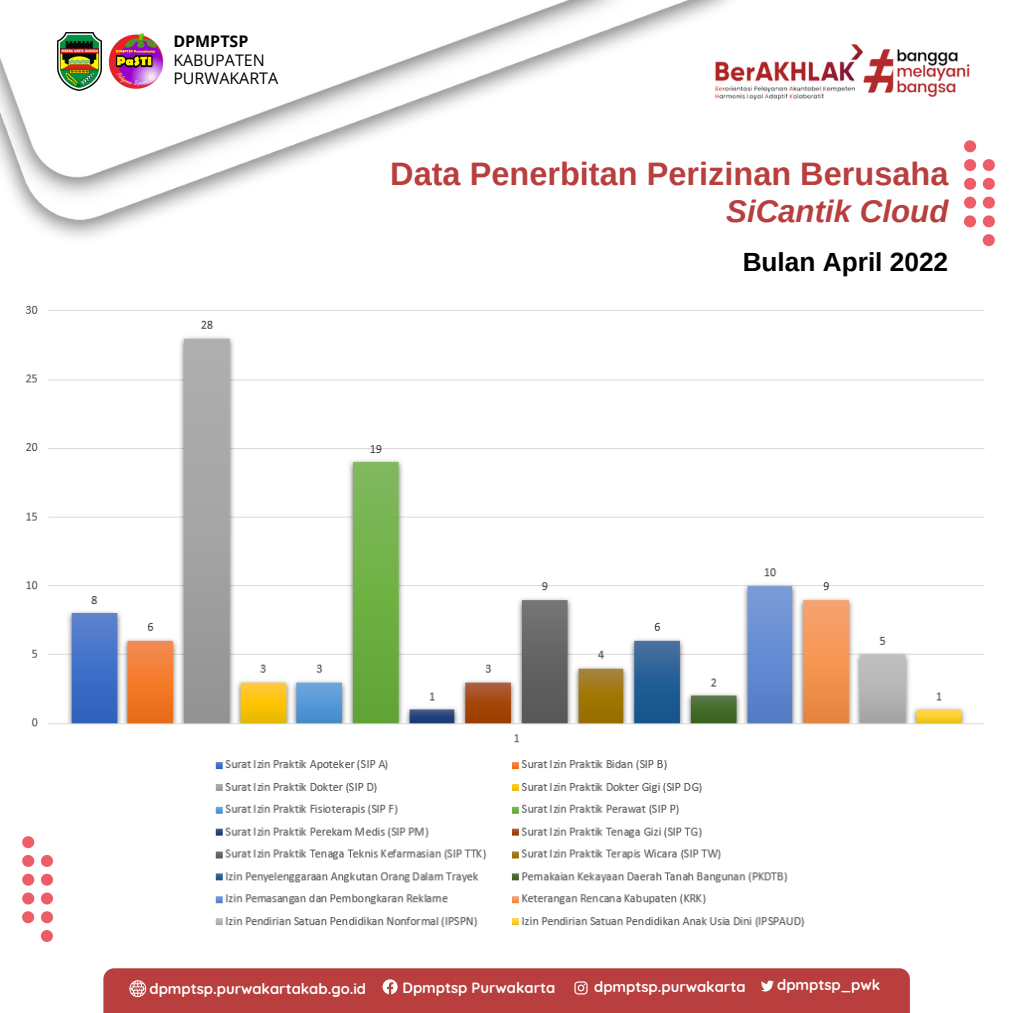
<style>
.page{position:relative;width:1013px;height:1013px;background:#fff}
.page>*{position:absolute;margin:0;border:0;box-sizing:border-box;transform-origin:0 0}
.t1{font:700 32.5px "Arimo";color:#b83f3e}
.t2{font:italic 700 31.25px "Arimo";color:#b83f3e}
.t3{font:700 26.25px "Arimo";color:#000}
.t4{font:16px/18.8px "Open Sans";color:#000}
.t5{font:700 16px "Open Sans";color:#000}
.t6{font:700 14.75px "Quicksand";color:#fff}
</style>
<div class="page">
<div style="left:103px;top:968px;width:806px;height:44px;background:#b83f3e"></div>
<img style="left:0;top:0;width:730px;height:238px">
<svg style="left:964px;top:215px;width:12px;height:12px"></svg>
<svg style="left:964px;top:197px;width:12px;height:12px"></svg>
<svg style="left:964px;top:178px;width:12px;height:12px"></svg>
<svg style="left:964px;top:159px;width:12px;height:12px"></svg>
<svg style="left:964px;top:140px;width:12px;height:12px"></svg>
<svg style="left:982px;top:234px;width:12px;height:12px"></svg>
<svg style="left:982px;top:215px;width:12px;height:12px"></svg>
<svg style="left:982px;top:197px;width:12px;height:11px"></svg>
<svg style="left:982px;top:178px;width:12px;height:12px"></svg>
<svg style="left:982px;top:159px;width:12px;height:12px"></svg>
<img style="left:98px;top:29px;width:75px;height:60px">
<img style="left:57px;top:33px;width:44px;height:58px">
<img style="left:714px;top:45px;width:256px;height:56px">
<img style="left:25px;top:305px;width:960px;height:632px">
<svg style="left:22px;top:911px;width:12px;height:12px"></svg>
<svg style="left:22px;top:892px;width:12px;height:12px"></svg>
<svg style="left:22px;top:873px;width:12px;height:12px"></svg>
<svg style="left:22px;top:855px;width:12px;height:12px"></svg>
<svg style="left:22px;top:836px;width:12px;height:12px"></svg>
<svg style="left:41px;top:930px;width:12px;height:12px"></svg>
<svg style="left:41px;top:911px;width:12px;height:12px"></svg>
<svg style="left:41px;top:892px;width:12px;height:12px"></svg>
<svg style="left:41px;top:873px;width:12px;height:12px"></svg>
<svg style="left:41px;top:855px;width:12px;height:11px"></svg>
<p class="t5" style="left:173px;top:30px;width:77px">DPMPTSP</p>
<p class="t4" style="left:173px;top:50px;width:106px">KABUPATEN<br>PURWAKARTA</p>
<h1 class="t1" style="left:390px;top:156px;width:559px">Data Penerbitan Perizinan Berusaha</h1>
<h2 class="t2" style="left:726px;top:193px;width:224px">SiCantik Cloud</h2>
<h3 class="t3" style="left:742px;top:247px;width:207px">Bulan April 2022</h3>
<p class="t6" style="left:149px;top:979px;width:218px">dpmptsp.purwakartakab.go.id</p>
<p class="t6" style="left:402px;top:977px;width:154px">Dpmptsp Purwakarta</p>
<p class="t6" style="left:594px;top:977px;width:153px">dpmptsp.purwakarta</p>
<p class="t6" style="left:777px;top:975px;width:104px">dpmptsp_pwk</p>
</div>
